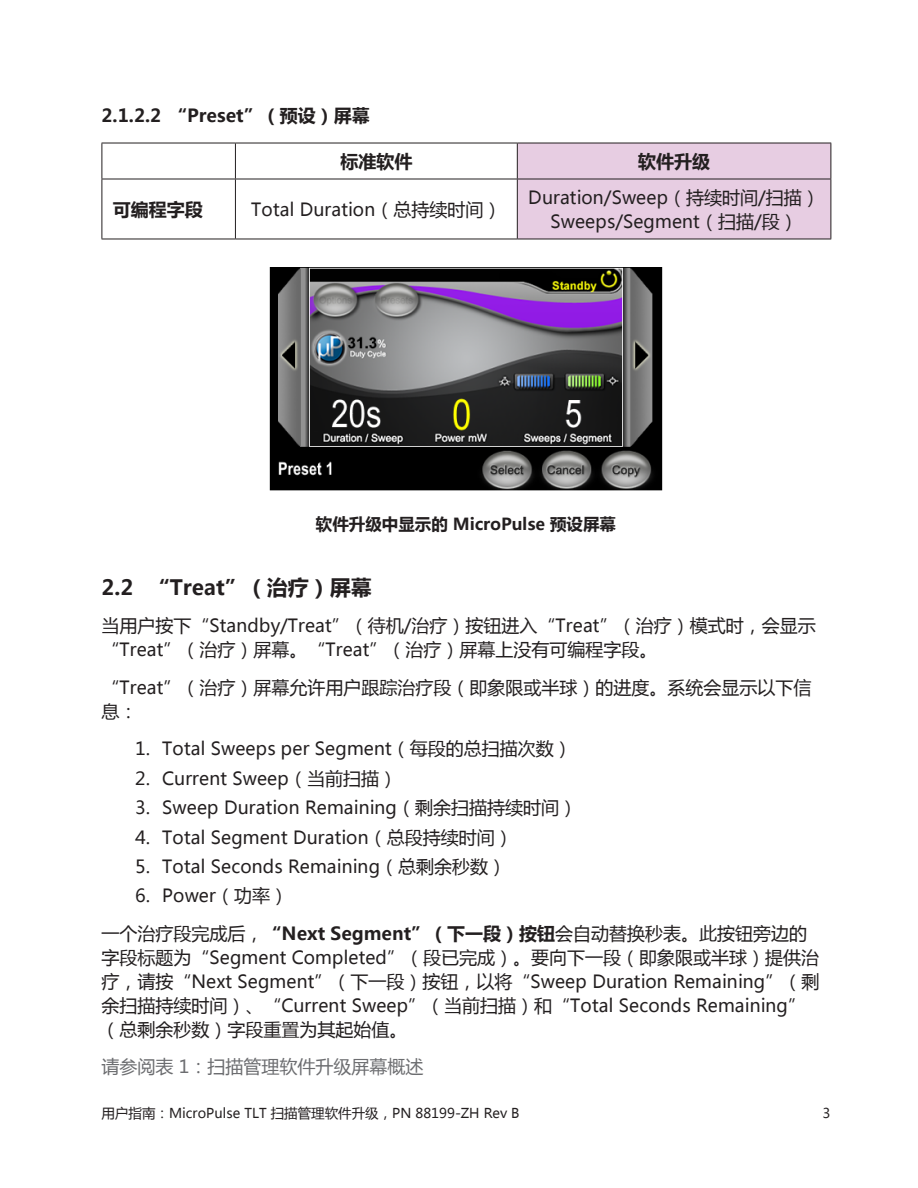
<style>
.page{position:relative;width:918px;height:1188px;background:#fff}
.page>*{position:absolute;margin:0;border:0;box-sizing:border-box;transform-origin:0 0}
.t1{font:700 21px "Microsoft Ya Hei";color:#231f20}
.base{font:18px/24px "Microsoft Ya Hei";color:#231f20}
.table3{font:18px "Microsoft Ya Hei";color:#231f20}
.table1{font:700 18px "Microsoft Ya Hei";color:#231f20}
.italics{font:18px "Microsoft Ya Hei";color:#6c6d70}
.table2{font:700 18px "Microsoft Ya Hei";color:#231f20}
.image{font:700 16.5px "Microsoft Ya Hei";color:#231f20}
.t2{font:13.5px "Microsoft Ya Hei";color:#231f20}
.s1{font-weight:700}
</style>
<div class="page">
<div style="left:518px;top:144px;width:313px;height:95px;background:#e7cde2"></div>
<hr style="left:102px;top:143px;width:133px;height:1px;background:#231f20">
<hr style="left:102px;top:143px;width:1px;height:36px;background:#231f20">
<hr style="left:235px;top:143px;width:282px;height:1px;background:#231f20">
<hr style="left:235px;top:143px;width:1px;height:36px;background:#231f20">
<hr style="left:517px;top:143px;width:314px;height:1px;background:#231f20">
<hr style="left:517px;top:143px;width:1px;height:36px;background:#231f20">
<hr style="left:831px;top:143px;width:1px;height:36px;background:#231f20">
<hr style="left:102px;top:179px;width:133px;height:1px;background:#231f20">
<hr style="left:102px;top:179px;width:1px;height:60px;background:#231f20">
<hr style="left:235px;top:179px;width:282px;height:1px;background:#231f20">
<hr style="left:235px;top:179px;width:1px;height:60px;background:#231f20">
<hr style="left:517px;top:179px;width:314px;height:1px;background:#231f20">
<hr style="left:517px;top:179px;width:1px;height:60px;background:#231f20">
<hr style="left:831px;top:179px;width:1px;height:60px;background:#231f20">
<hr style="left:102px;top:239px;width:133px;height:1px;background:#231f20">
<hr style="left:235px;top:239px;width:282px;height:1px;background:#231f20">
<hr style="left:517px;top:239px;width:314px;height:1px;background:#231f20">
<img style="left:269px;top:268px;width:394px;height:223px">
<p class="table1" style="left:102px;top:103px;width:270px">2.1.2.2 “Preset”（预设）屏幕</p>
<p class="table2" style="left:340px;top:149px;width:73px">标准软件</p>
<p class="table2" style="left:638px;top:149px;width:73px">软件升级</p>
<p class="table1" style="left:113px;top:197px;width:91px">可编程字段</p>
<p class="table3" style="left:251px;top:198px;width:252px">Total Duration（总持续时间）</p>
<p class="table3" style="left:528px;top:186px;width:293px">Duration/Sweep（持续时间/扫描）</p>
<p class="table3" style="left:550px;top:210px;width:249px">Sweeps/Segment（扫描/段）</p>
<p class="image" style="left:316px;top:513px;width:302px">软件升级中显示的 MicroPulse 预设屏幕</p>
<p class="t1" style="left:102px;top:573px;width:272px">2.2 “Treat”（治疗）屏幕</p>
<p class="base" style="left:102px;top:613px;width:716px">当用户按下“Standby/Treat”（待机/治疗）按钮进入“Treat”（治疗）模式时，会显示“Treat”（治疗）屏幕。“Treat”（治疗）屏幕上没有可编程字段。</p>
<p class="base" style="left:102px;top:675px;width:712px">“Treat”（治疗）屏幕允许用户跟踪治疗段（即象限或半球）的进度。系统会显示以下信息：</p>
<p class="base" style="left:135px;top:736px;width:438px">1. Total Sweeps per Segment（每段的总扫描次数）</p>
<p class="base" style="left:135px;top:766px;width:263px">2. Current Sweep（当前扫描）</p>
<p class="base" style="left:135px;top:795px;width:443px">3. Sweep Duration Remaining（剩余扫描持续时间）</p>
<p class="base" style="left:135px;top:825px;width:379px">4. Total Segment Duration（总段持续时间）</p>
<p class="base" style="left:135px;top:854px;width:372px">5. Total Seconds Remaining（总剩余秒数）</p>
<p class="base" style="left:135px;top:883px;width:154px">6. Power（功率）</p>
<p class="base" style="left:102px;top:921px;width:719px">一个治疗段完成后，<span class="s1">“Next Segment”（下一段）按钮</span>会自动替换秒表。此按钮旁边的字段标题为“Segment Completed”（段已完成）。要向下一段（即象限或半球）提供治疗，请按“Next Segment”（下一段）按钮，以将“Sweep Duration Remaining”（剩余扫描持续时间）、“Current Sweep”（当前扫描）和“Total Seconds Remaining”（总剩余秒数）字段重置为其起始值。</p>
<p class="italics" style="left:102px;top:1055px;width:323px">请参阅表 1：扫描管理软件升级屏幕概述</p>
<p class="t2" style="left:102px;top:1104px;width:420px">用户指南：MicroPulse TLT 扫描管理软件升级，PN 88199-ZH Rev B</p>
<p class="t2" style="left:823px;top:1104px;width:9px">3</p>
</div>
